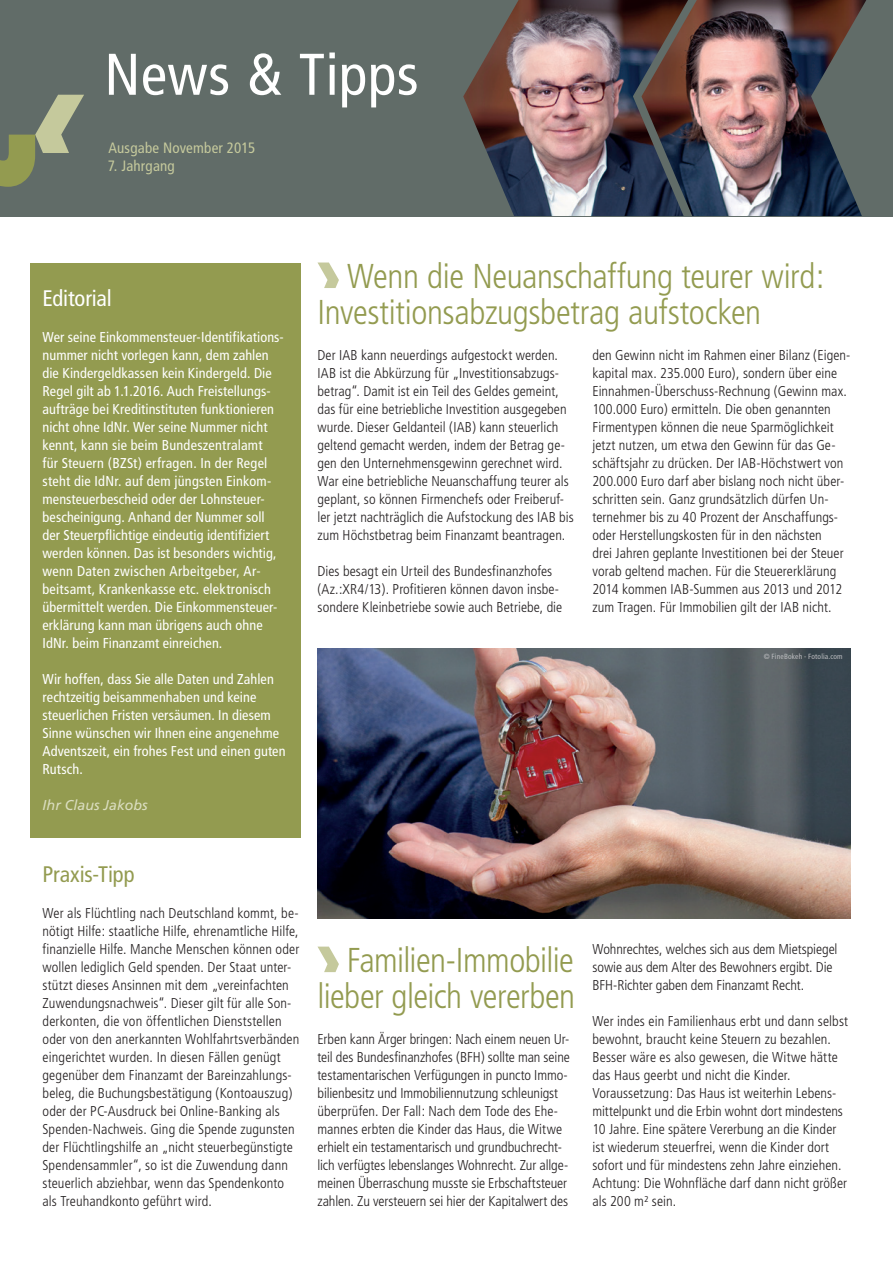
<style>
.page{position:relative;width:893px;height:1263px;background:#fff}
.page>*{position:absolute;margin:0;border:0;box-sizing:border-box;transform-origin:0 0}
.t1{font:condensed 58.65px "Frutiger";letter-spacing:.01em;color:#fff}
.t2{font:300 condensed 34.5px/36px "Frutiger";letter-spacing:-.015em;color:#939b50;text-align:right}
.t3{font:condensed 22.5px "Frutiger";letter-spacing:-.005em;color:#939b50}
.t4{font:condensed 22.5px "Frutiger";letter-spacing:-.01em;color:#fff}
.t5{font:condensed 15px "Frutiger";letter-spacing:.015em;color:#c5c99c}
.t6{font:300 condensed 14.25px/18px "Frutiger";letter-spacing:.005em;color:#231f20}
.t7{font:condensed 14.25px/18px "Frutiger";letter-spacing:.005em;color:#fff}
.t8{font:italic 14.25px "Frutiger";color:#daddbf}
.t9{font:condensed 7.5px "Frutiger";letter-spacing:.02em;color:#bcbdc0}
</style>
<div class="page">
<img style="left:317px;top:648px;width:533px;height:270px">
<div style="left:0;top:0;width:893px;height:216px;background:#616c68"></div>
<svg style="left:0;top:95px;width:84px;height:92px"></svg>
<img style="left:688px;top:0;width:178px;height:216px">
<img style="left:463px;top:0;width:225px;height:216px">
<div style="left:30px;top:263px;width:270px;height:575px;background:#939b50"></div>
<svg style="left:317px;top:946px;width:22px;height:26px"></svg>
<svg style="left:317px;top:262px;width:22px;height:26px"></svg>
<h1 class="t1" style="left:104px;top:40px;width:316px">News &amp; Tipps</h1>
<p class="t5" style="left:108px;top:139px;width:148px">Ausgabe November 2015</p>
<p class="t5" style="left:108px;top:157px;width:69px">7. Jahrgang</p>
<h3 class="t4" style="left:43px;top:285px;width:71px">Editorial</h3>
<p class="t7" style="left:43px;top:328px;width:243px">Wer seine Einkommensteuer-Identifikations&shy;nummer nicht vorlegen kann, dem zahlen die Kindergeldkassen kein Kindergeld. Die Regel gilt ab 1.1.2016. Auch Freistellungs&shy;aufträge bei Kreditinstituten funktionieren nicht ohne IdNr. Wer seine Nummer nicht kennt, kann sie beim Bundeszentralamt<br>für Steuern (BZSt) erfragen. In der Regel steht die IdNr. auf dem jüngsten Einkom&shy;mensteuerbescheid oder der Lohnsteuer&shy;bescheinigung. Anhand der Nummer soll der Steuerpflichtige eindeutig identifiziert werden können. Das ist besonders wichtig, wenn Daten zwischen Arbeitgeber, Ar&shy;beitsamt, Krankenkasse etc. elektronisch übermittelt werden. Die Einkommensteuer&shy;erklärung kann man übrigens auch ohne IdNr. beim Finanzamt einreichen.</p>
<p class="t7" style="left:43px;top:670px;width:245px">Wir hoffen, dass Sie alle Daten und Zahlen rechtzeitig beisammenhaben und keine steuerlichen Fristen versäumen. In diesem Sinne wünschen wir Ihnen eine angenehme Adventszeit, ein frohes Fest und einen guten Rutsch.</p>
<p class="t8" style="left:43px;top:797px;width:107px">Ihr Claus Jakobs</p>
<h2 class="t2" style="left:317px;top:259px;width:508px;text-align:left;text-indent:30px">Wenn die Neuanschaffung teurer wird:<br>Investitionsabzugsbetrag aufstocken</h2>
<p class="t6" style="left:317px;top:346px;width:258px">Der IAB kann neuerdings aufgestockt werden.<br>IAB ist die Abkürzung für „Investitionsabzugs&shy;betrag“. Damit ist ein Teil des Geldes gemeint, das für eine betriebliche Investition ausgegeben wurde. Dieser Geldanteil (IAB) kann steuerlich geltend gemacht werden, indem der Betrag ge&shy;gen den Unternehmensgewinn gerechnet wird.<br>War eine betriebliche Neuanschaffung teurer als geplant, so können Firmenchefs oder Freiberuf&shy;ler jetzt nachträglich die Aufstockung des IAB bis zum Höchstbetrag beim Finanzamt beantragen.</p>
<p class="t6" style="left:317px;top:562px;width:246px">Dies besagt ein Urteil des Bundesfinanzhofes (Az.:XR4/13). Profitieren können davon insbe&shy;sondere Kleinbetriebe sowie auch Betriebe, die</p>
<p class="t6" style="left:592px;top:346px;width:259px">den Gewinn nicht im Rahmen einer Bilanz (Eigen&shy;kapital max. 235.000 Euro), sondern über eine Einnahmen-Überschuss-Rechnung (Gewinn max.<br>100.000 Euro) ermitteln. Die oben genannten Firmentypen können die neue Sparmöglichkeit jetzt nutzen, um etwa den Gewinn für das Ge&shy;schäftsjahr zu drücken. Der IAB-Höchstwert von 200.000 Euro darf aber bislang noch nicht über&shy;schritten sein. Ganz grundsätzlich dürfen Un&shy;ternehmer bis zu 40 Prozent der Anschaffungs&shy;oder Herstellungskosten für in den nächsten<br>drei Jahren geplante Investitionen bei der Steuer vorab geltend machen. Für die Steuererklärung 2014 kommen IAB-Summen aus 2013 und 2012 zum Tragen. Für Immobilien gilt der IAB nicht.</p>
<p class="t9" style="left:764px;top:652px;width:80px">© FineBokeh - Fotolia.com</p>
<h3 class="t3" style="left:43px;top:861px;width:94px">Praxis-Tipp</h3>
<p class="t6" style="left:43px;top:904px;width:258px">Wer als Flüchtling nach Deutschland kommt, be&shy;nötigt Hilfe: staatliche Hilfe, ehrenamtliche Hilfe, finanzielle Hilfe. Manche Menschen können oder wollen lediglich Geld spenden. Der Staat unter&shy;stützt dieses Ansinnen mit dem „vereinfachten Zuwendungsnachweis“. Dieser gilt für alle Son&shy;derkonten, die von öffentlichen Dienststellen oder von den anerkannten Wohlfahrtsverbänden eingerichtet wurden. In diesen Fällen genügt gegenüber dem Finanzamt der Bareinzahlungs&shy;beleg, die Buchungsbestätigung (Kontoauszug) oder der PC-Ausdruck bei Online-Banking als Spenden-Nachweis. Ging die Spende zugunsten der Flüchtlingshilfe an „nicht steuerbegünstigte Spendensammler“, so ist die Zuwendung dann steuerlich abziehbar, wenn das Spendenkonto als Treuhandkonto geführt wird.</p>
<h2 class="t2" style="left:317px;top:943px;width:259px">Familien-Immobilie lieber gleich vererben</h2>
<p class="t6" style="left:317px;top:1030px;width:254px">Erben kann Ärger bringen: Nach einem neuen Ur&shy;teil des Bundesfinanzhofes (BFH) sollte man seine testamentarischen Verfügungen in puncto Immo&shy;bilienbesitz und Immobiliennutzung schleunigst überprüfen. Der Fall: Nach dem Tode des Ehe&shy;mannes erbten die Kinder das Haus, die Witwe erhielt ein testamentarisch und grundbuchrecht&shy;lich verfügtes lebenslanges Wohnrecht. Zur allge&shy;meinen Überraschung musste sie Erbschaftsteuer zahlen. Zu versteuern sei hier der Kapitalwert des</p>
<p class="t6" style="left:592px;top:940px;width:247px">Wohnrechtes, welches sich aus dem Mietspiegel sowie aus dem Alter des Bewohners ergibt. Die<br>BFH-Richter gaben dem Finanzamt Recht.</p>
<p class="t6" style="left:592px;top:1012px;width:257px">Wer indes ein Familienhaus erbt und dann selbst bewohnt, braucht keine Steuern zu bezahlen.<br>Besser wäre es also gewesen, die Witwe hätte das Haus geerbt und nicht die Kinder.<br>Voraussetzung: Das Haus ist weiterhin Lebens&shy;mittelpunkt und die Erbin wohnt dort mindestens 10 Jahre. Eine spätere Vererbung an die Kinder ist wiederum steuerfrei, wenn die Kinder dort sofort und für mindestens zehn Jahre einziehen.<br>Achtung: Die Wohnfläche darf dann nicht größer als 200 m² sein.</p>
</div>
